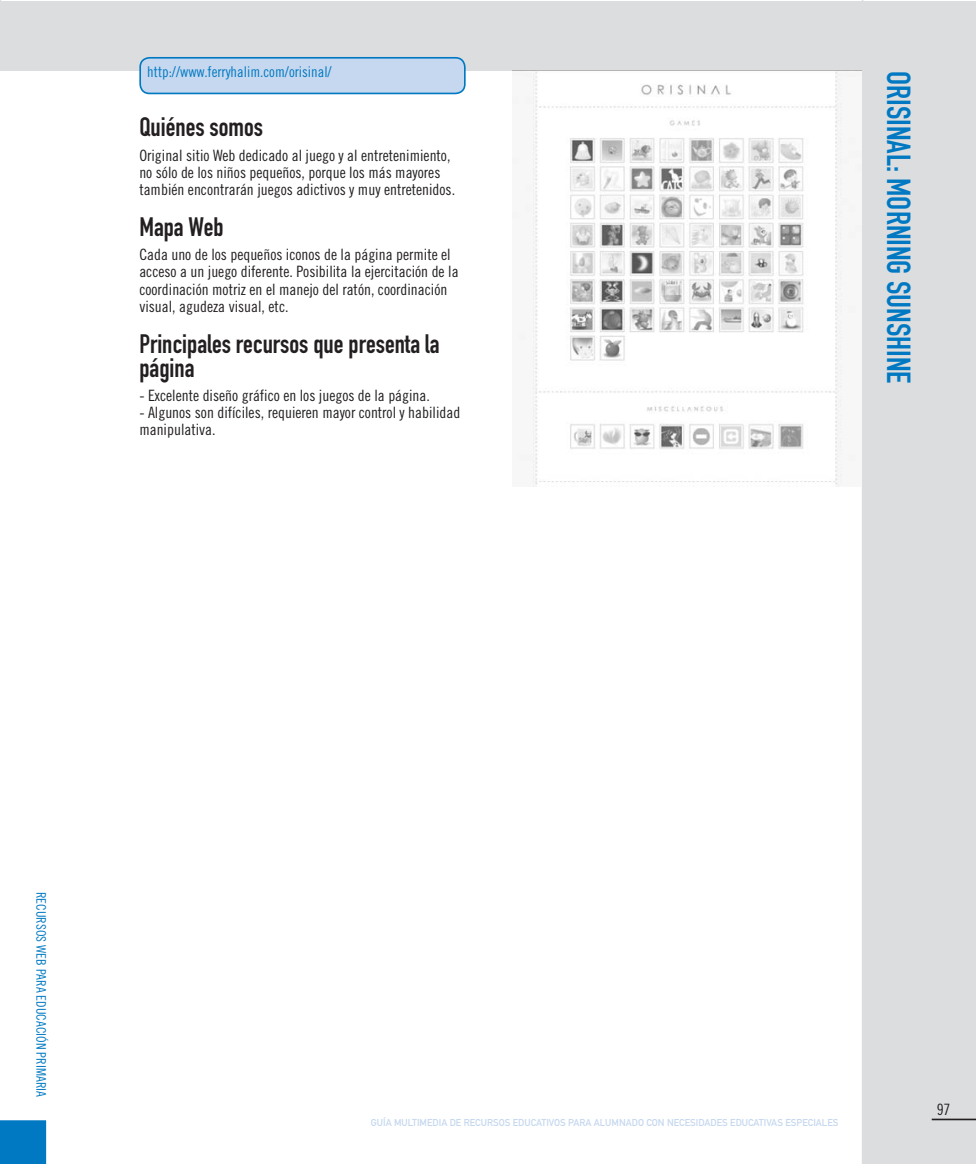
<style>
.page{position:relative;width:976px;height:1164px;background:#fff}
.page>*{position:absolute;margin:0;border:0;box-sizing:border-box;transform-origin:0 0}
.t1{font:32.9px "DIN Engschrift Std";color:#0079c2}
.t2{font:26.25px/23.8px "DIN Engschrift Std";color:#231f20}
.t3{font:15.58px/17.2px "Trade Gothic LT Std Cn 18";color:#231f20}
.t4{font:14.88px "Trade Gothic LT Std Cn 18";color:#0079c2}
.t5{font:13.12px "Trade Gothic LT Std Cn 18";color:#0079c2}
.t6{font:9.8px "DIN Mittelschrift Std";color:#c6d8ef}
</style>
<div class="page">
<div style="left:0;top:1px;width:862px;height:70px;background:#dcdddf"></div>
<div style="left:862px;top:1px;width:114px;height:1162px;background:#dcdddf"></div>
<hr style="left:932px;top:1118px;width:44px;height:2px;background:#231f20">
<div style="left:0;top:1120px;width:46px;height:43px;background:#0079c2"></div>
<img style="left:525px;top:71px;width:330px;height:415px">
<div style="left:140px;top:58px;width:325px;height:35px;background:#c6d8ef;border-radius:9px"></div>
<div style="left:139px;top:57px;width:327px;height:37px;border:2px solid #0079c2;border-radius:9px"></div>
<p class="t4" style="left:147px;top:66px;width:186px">http://www.ferryhalim.com/orisinal/</p>
<h2 class="t2" style="left:139px;top:118px;width:125px">Quiénes somos</h2>
<p class="t3" style="left:139px;top:147px;width:317px">Original sitio Web dedicado al juego y al entretenimiento, no sólo de los niños pequeños, porque los más mayores también encontrarán juegos adictivos y muy entretenidos.</p>
<h2 class="t2" style="left:139px;top:217px;width:86px">Mapa Web</h2>
<p class="t3" style="left:139px;top:247px;width:321px">Cada uno de los pequeños iconos de la página permite el acceso a un juego diferente. Posibilita la ejercitación de la coordinación motriz en el manejo del ratón, coordinación visual, agudeza visual, etc.</p>
<h2 class="t2" style="left:139px;top:334px;width:302px">Principales recursos que presenta la página</h2>
<p class="t3" style="left:139px;top:388px;width:292px">- Excelente diseño gráfico en los juegos de la página.</p>
<p class="t3" style="left:139px;top:405px;width:322px">- Algunos son difíciles, requieren mayor control y habilidad manipulativa.</p>
<h1 class="t1" style="left:910px;top:71px;width:314px;rotate:90deg">ORISINAL: MORNING SUNSHINE</h1>
<p class="t5" style="left:47px;top:891px;width:206px;rotate:90deg">RECURSOS WEB PARA EDUCACIÓN PRIMARIA</p>
<p class="t6" style="left:371px;top:1116px;width:469px">GUÍA MULTIMEDIA DE RECURSOS EDUCATIVOS PARA ALUMNADO CON NECESIDADES EDUCATIVAS ESPECIALES</p>
<p class="t3" style="left:937px;top:1101px;width:15px">97</p>
</div>
